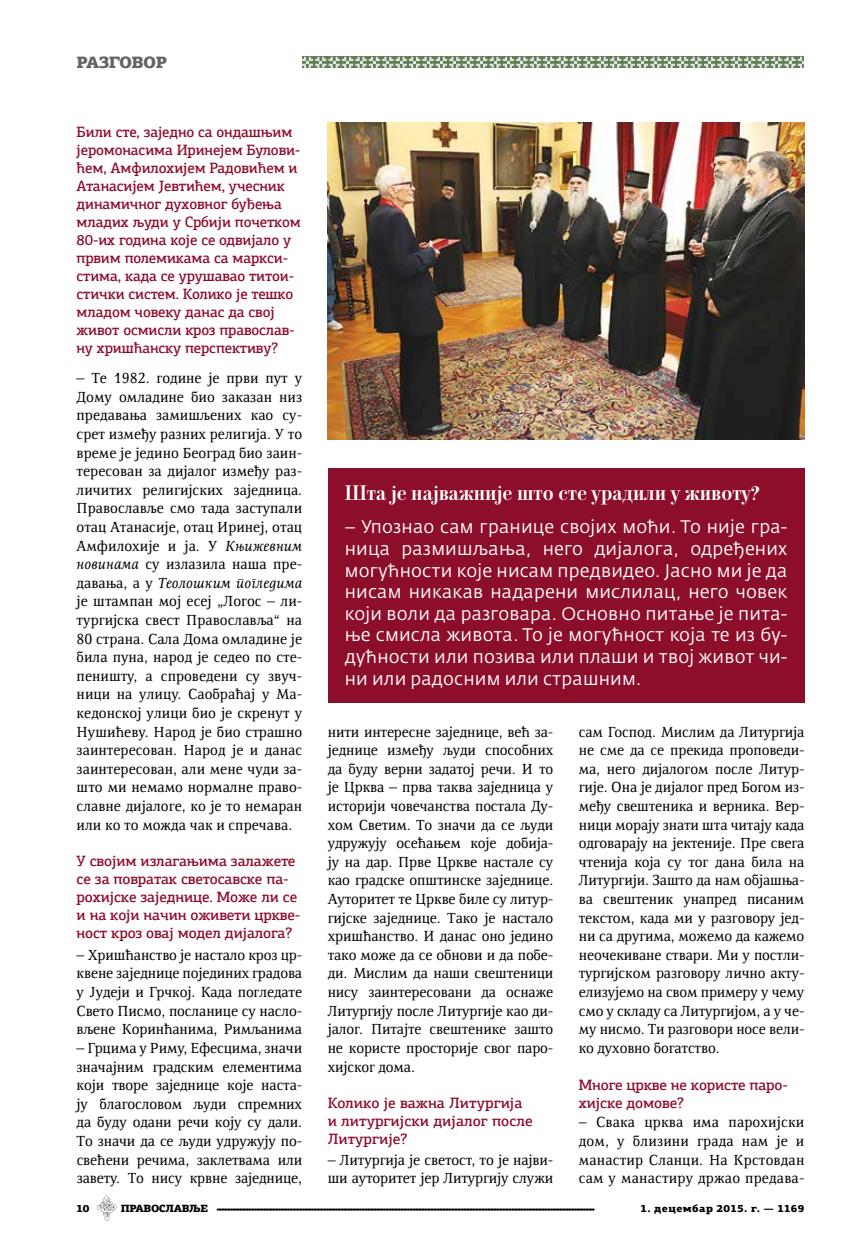
<style>
.page{position:relative;width:864px;height:1259px;background:#fff}
.page>*{position:absolute;margin:0;border:0;box-sizing:border-box;transform-origin:0 0}
.t1{font:700 19.5px "Neoplanta BG";color:#fff}
.t2{font:18px/21.6px "Fedra Sans Pro";letter-spacing:.01em;color:#fff;text-align:justify}
.t3{font:900 16.5px "PF Agora Slab Pro";letter-spacing:-.035em;color:#636466}
.t4{font:15px/18.6px "Resavska BG";letter-spacing:-.01em;color:#000;text-align:justify}
.t5{font:500 15px/18px "PF Agora Slab Pro";letter-spacing:-.01em;color:#8d0e2b}
.t6{font:900 10.5px "PF Agora Slab Pro";letter-spacing:.035em;color:#000}
.t7{font:900 10.5px "PF Agora Slab Pro";letter-spacing:-.035em;color:#000}
.t8{font:900 10.5px "PF Agora Slab Pro";letter-spacing:.005em;color:#000}
.s1{font-style:italic}
</style>
<div class="page">
<svg style="left:217px;top:1208px;width:377px;height:2px"></svg>
<svg style="left:97px;top:1195px;width:20px;height:26px"></svg>
<svg style="left:302px;top:57px;width:502px;height:11px;background:#97a890"></svg>
<div style="left:327px;top:468px;width:477px;height:234px;background:#8d0e2b"></div>
<img style="left:327px;top:123px;width:477px;height:317px">
<p class="t3" style="left:77px;top:52px;width:92px">РАЗГОВОР</p>
<p class="t5" style="left:77px;top:123px;width:225px">Би-ли сте, за-јед-но са он-да-шњим је-ро-мо-на-си-ма Ири-не-јем Бу-ло-ви&shy;ћем, Ам-фи-ло-хи-јем Ра-до-ви-ћем и Ата-на-си-јем Јев-ти-ћем, уче-сник ди-на-мич-ног ду-хов-ног бу-ђе-ња мла-дих љу-ди у Ср-би-ји по-чет-ком 80-их го-ди-на ко-је се од-ви-ја-ло у пр-вим по-ле-ми-ка-ма са марк-си&shy;сти-ма, ка-да се уру-ша-вао ти-то-и&shy;стич-ки си-стем. Ко-ли-ко је те-шко мла-дом чо-ве-ку да-нас да свој жи-вот осми-сли кроз пра-во-слав&shy;ну хри-шћан-ску пер-спек-ти-ву?</p>
<p class="t4" style="left:77px;top:369px;width:227px">– Те 1982. године је први пут у Дому омладине био заказан низ предавања замишљених као су&shy;срет између разних религија. У то време је једино Београд био заин&shy;тересован за дијалог између раз&shy;личитих религијских заједница.<br>Православље смо тада заступали отац Атанасије, отац Иринеј, отац Амфилохије и ја. У <span class="s1">Књижевним новинама</span> су излазила наша пре&shy;давања, а у <span class="s1">Теолошким погледима </span>је штампан мој есеј „Логос – ли&shy;тургијска свест Православља“ на 80 страна. Сала Дома омладине је била пуна, народ је седео по сте&shy;пеништу, а спроведени су звуч&shy;ници на улицу. Саобраћај у Ма&shy;кедонској улици био је скренут у Нушићеву. Народ је био страшно заинтересован. Народ је и данас заинтересован, али мене чуди за&shy;што ми немамо нормалне право&shy;славне дијалоге, ко је то немаран или ко то можда чак и спречава.</p>
<p class="t5" style="left:77px;top:852px;width:224px">У сво-јим из-ла-га-њи-ма за-ла-же-те се за по-вра-так све-то-сав-ске па&shy;ро-хиј-ске за-јед-ни-це. Мо-же ли се и на ко-ји на-чин ожи-ве-ти цр-кве&shy;ност кроз овај мо-дел ди-ја-ло-га?</p>
<p class="t4" style="left:77px;top:945px;width:227px">– Хришћанство је настало кроз цр&shy;квене заједнице појединих градова у Јудеји и Грчкој. Када погледате Свето Писмо, посланице су насло&shy;вљене Коринћанима, Римљанима</p>
<p class="t4" style="left:77px;top:1038px;width:227px">– Грцима у Риму, Ефесцима, значи значајним градским елементима који творе заједнице које наста&shy;ју благословом људи спремних да буду одани речи коју су дали.<br>То значи да се људи удружују по&shy;свећени речима, заклетвама или завету. То нису крвне заједнице,</p>
<h1 class="t1" style="left:344px;top:480px;width:416px">Шта је најважније што сте урадили у животу?</h1>
<p class="t2" style="left:344px;top:516px;width:444px">– Упознао сам границе својих моћи. То није гра&shy;ница размишљања, него дијалога, одређених могућности које нисам предвидео. Јасно ми је да нисам никакав надарени мислилац, него човек који воли да разговара. Основно питање је пита&shy;ње смисла живота. То је могућност која те из бу&shy;дућности или позива или плаши и твој живот чи&shy;ни или радосним или страшним.</p>
<p class="t4" style="left:327px;top:722px;width:227px">нити интересне заједнице, већ за&shy;једнице између људи способних да буду верни задатој речи. И то је Црква – прва таква заједница у историји човечанства постала Ду&shy;хом Светим. То значи да се људи удружују осећањем које добија&shy;ју на дар. Прве Цркве настале су као градске општинске заједнице.<br>Ауторитет те Цркве биле су литур&shy;гијске заједнице. Тако је настало хришћанство. И данас оно једино тако може да се обнови и да побе&shy;ди. Мислим да наши свештеници нису заинтересовани да оснаже Литургију после Литургије као ди&shy;јалог. Питајте свештенике зашто не користе просторије свог паро&shy;хијског дома.</p>
<p class="t5" style="left:327px;top:1094px;width:206px">Ко-ли-ко је ва-жна Ли-тур-ги-ја и ли-тур-гиј-ски ди-ја-лог по-сле<br>Ли-тур-ги-је?</p>
<p class="t4" style="left:327px;top:1150px;width:227px">– Литургија је светост, то је најви&shy;ши ауторитет јер Литургију служи</p>
<p class="t4" style="left:578px;top:722px;width:227px">сам Господ. Мислим да Литургија не сме да се прекида проповеди&shy;ма, него дијалогом после Литур&shy;гије. Она је дијалог пред Богом из&shy;међу свештеника и верника. Вер&shy;ници морају знати шта читају када одговарају на јектеније. Пре свега чтенија која су тог дана била на Литургији. Зашто да нам објашња&shy;ва свештеник унапред писаним текстом, када ми у разговору јед&shy;ни са другима, можемо да кажемо неочекиване ствари. Ми у постли&shy;тургијском разговору лично акту&shy;елизујемо на свом примеру у чему смо у складу са Литургијом, а у че&shy;му нисмо. Ти разговори носе вели&shy;ко духовно богатство.</p>
<p class="t5" style="left:578px;top:1075px;width:209px">Мно-ге цр-кве не ко-ри-сте па-ро&shy;хиј-ске до-мо-ве?</p>
<p class="t4" style="left:578px;top:1113px;width:227px">– Свака црква има парохијски дом, у близини града нам је и манастир Сланци. На Крстовдан сам у манастиру држао предава-</p>
<p class="t8" style="left:77px;top:1201px;width:14px">10</p>
<p class="t7" style="left:121px;top:1201px;width:89px">ПРАВОСЛАВЉЕ</p>
<p class="t6" style="left:640px;top:1201px;width:165px">1. децембар 2015. г. — 1169</p>
</div>
